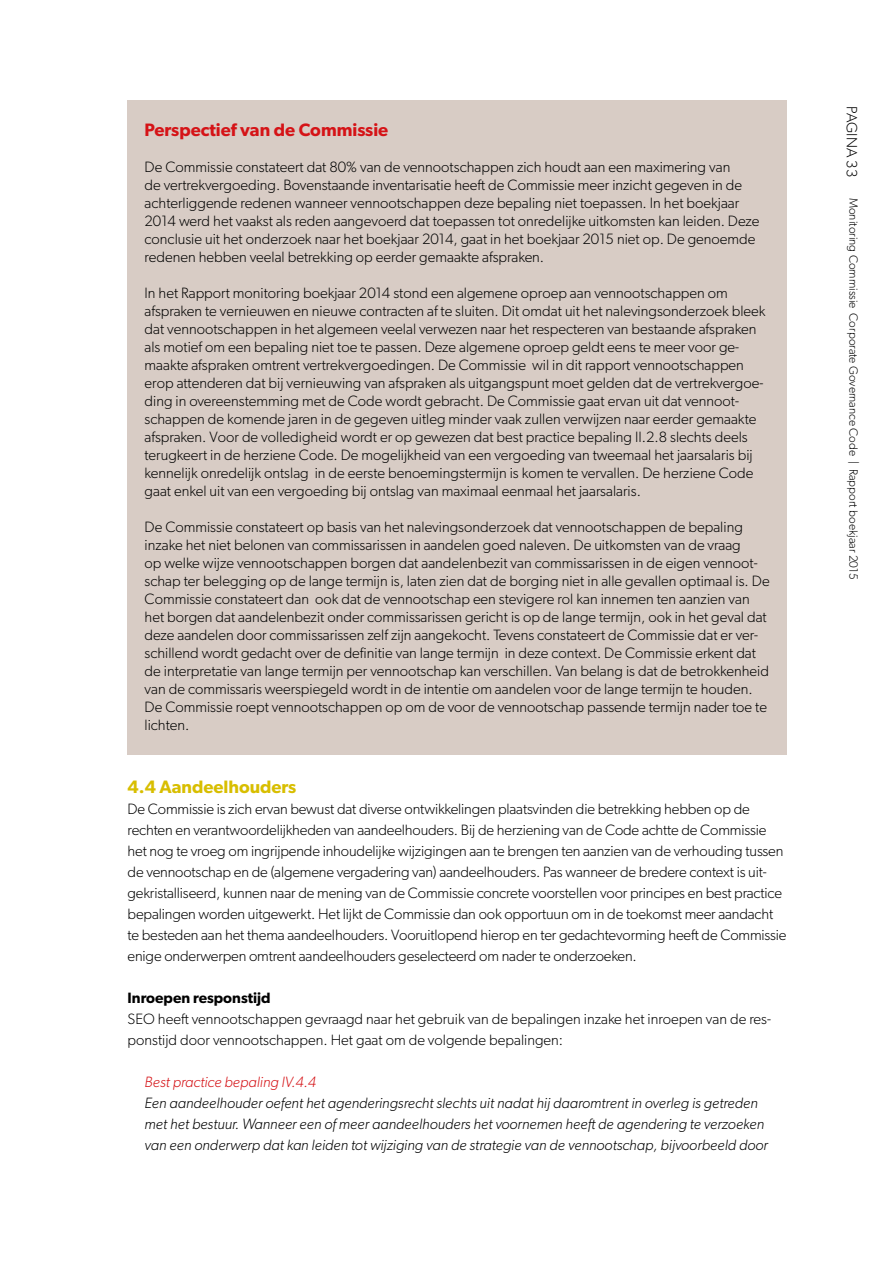
<style>
.page{position:relative;width:893px;height:1263px;background:#fff}
.page>*{position:absolute;margin:0;border:0;box-sizing:border-box;transform-origin:0 0}
.t1{font:600 18px "Gibson";color:#d51317}
.t2{font:600 18px "Gibson";color:#d8be00}
.t3{font:300 15px/18px "Gibson";color:#000}
.t4{font:italic 300 15px/21px "Gibson";color:#000}
.t5{font:italic 300 15px "Gibson";color:#d51317}
.t6{font:600 15px "Gibson";color:#000}
.t7{font:300 12px "Gibson";color:#000}
</style>
<div class="page">
<div style="left:128px;top:101px;width:659px;height:60px;background:#d8ccc5"></div>
<div style="left:128px;top:139px;width:659px;height:148px;background:#d8ccc5"></div>
<div style="left:128px;top:265px;width:659px;height:256px;background:#d8ccc5"></div>
<div style="left:128px;top:499px;width:659px;height:256px;background:#d8ccc5"></div>
<p class="t1" style="left:145px;top:119px;width:245px">Perspectief van de Commissie</p>
<p class="t3" style="left:145px;top:158px;width:616px">De Commissie constateert dat 80% van de vennootschappen zich houdt aan een maximering van<br>de vertrekvergoeding. Bovenstaande inventarisatie heeft de Commissie meer inzicht gegeven in de achterliggende redenen wanneer vennootschappen deze bepaling niet toepassen. In het boekjaar 2014 werd het vaakst als reden aangevoerd dat toepassen tot onredelijke uitkomsten kan leiden. Deze conclusie uit het onderzoek naar het boekjaar 2014, gaat in het boekjaar 2015 niet op. De genoemde redenen hebben veelal betrekking op eerder gemaakte afspraken.</p>
<p class="t3" style="left:145px;top:284px;width:622px">In het Rapport monitoring boekjaar 2014 stond een algemene oproep aan vennootschappen om afspraken te vernieuwen en nieuwe contracten af te sluiten. Dit omdat uit het nalevingsonderzoek bleek dat vennootschappen in het algemeen veelal verwezen naar het respecteren van bestaande afspraken als motief om een bepaling niet toe te passen. Deze algemene oproep geldt eens te meer voor ge&shy;maakte afspraken omtrent vertrekvergoedingen. De Commissie wil in dit rapport vennootschappen erop attenderen dat bij vernieuwing van afspraken als uitgangspunt moet gelden dat de vertrekvergoe&shy;ding in overeenstemming met de Code wordt gebracht. De Commissie gaat ervan uit dat vennoot&shy;schappen de komende jaren in de gegeven uitleg minder vaak zullen verwijzen naar eerder gemaakte afspraken. Voor de volledigheid wordt er op gewezen dat best practice bepaling II.2.8 slechts deels terugkeert in de herziene Code. De mogelijkheid van een vergoeding van tweemaal het jaarsalaris bij kennelijk onredelijk ontslag in de eerste benoemingstermijn is komen te vervallen. De herziene Code gaat enkel uit van een vergoeding bij ontslag van maximaal eenmaal het jaarsalaris.</p>
<p class="t3" style="left:145px;top:518px;width:627px">De Commissie constateert op basis van het nalevingsonderzoek dat vennootschappen de bepaling inzake het niet belonen van commissarissen in aandelen goed naleven. De uitkomsten van de vraag<br>op welke wijze vennootschappen borgen dat aandelenbezit van commissarissen in de eigen vennoot&shy;schap ter belegging op de lange termijn is, laten zien dat de borging niet in alle gevallen optimaal is. De Commissie constateert dan ook dat de vennootschap een stevigere rol kan innemen ten aanzien van het borgen dat aandelenbezit onder commissarissen gericht is op de lange termijn, ook in het geval dat deze aandelen door commissarissen zelf zijn aangekocht. Tevens constateert de Commissie dat er ver&shy;schillend wordt gedacht over de definitie van lange termijn in deze context. De Commissie erkent dat de interpretatie van lange termijn per vennootschap kan verschillen. Van belang is dat de betrokkenheid van de commissaris weerspiegeld wordt in de intentie om aandelen voor de lange termijn te houden.<br>De Commissie roept vennootschappen op om de voor de vennootschap passende termijn nader toe te lichten.</p>
<p class="t2" style="left:128px;top:776px;width:170px">4.4 Aandeelhouders</p>
<p class="t3" style="left:128px;top:798px;width:660px;line-height:21px">De Commissie is zich ervan bewust dat diverse ontwikkelingen plaatsvinden die betrekking hebben op de rechten en verantwoordelijkheden van aandeelhouders. Bij de herziening van de Code achtte de Commissie het nog te vroeg om ingrijpende inhoudelijke wijzigingen aan te brengen ten aanzien van de verhouding tussen de vennootschap en de (algemene vergadering van) aandeelhouders. Pas wanneer de bredere context is uit&shy;gekristalliseerd, kunnen naar de mening van de Commissie concrete voorstellen voor principes en best practice bepalingen worden uitgewerkt. Het lijkt de Commissie dan ook opportuun om in de toekomst meer aandacht te besteden aan het thema aandeelhouders. Vooruitlopend hierop en ter gedachtevorming heeft de Commissie enige onderwerpen omtrent aandeelhouders geselecteerd om nader te onderzoeken.</p>
<p class="t6" style="left:128px;top:989px;width:145px">Inroepen responstijd</p>
<p class="t3" style="left:128px;top:1008px;width:645px;line-height:21px">SEO heeft vennootschappen gevraagd naar het gebruik van de bepalingen inzake het inroepen van de res&shy;ponstijd door vennootschappen. Het gaat om de volgende bepalingen:</p>
<p class="t5" style="left:145px;top:1073px;width:173px">Best practice bepaling IV.4.4</p>
<p class="t4" style="left:145px;top:1092px;width:625px">Een aandeelhouder oefent het agenderingsrecht slechts uit nadat hij daaromtrent in overleg is getreden met het bestuur. Wanneer een of meer aandeelhouders het voornemen heeft de agendering te verzoeken van een onderwerp dat kan leiden tot wijziging van de strategie van de vennootschap, bijvoorbeeld door</p>
<p class="t3" style="left:861px;top:106px;width:72px;rotate:90deg">PAGINA 33</p>
<p class="t7" style="left:861px;top:198px;width:384px;rotate:90deg">Monitoring Commissie Corporate Governance Code | Rapport boekjaar 2015</p>
</div>
